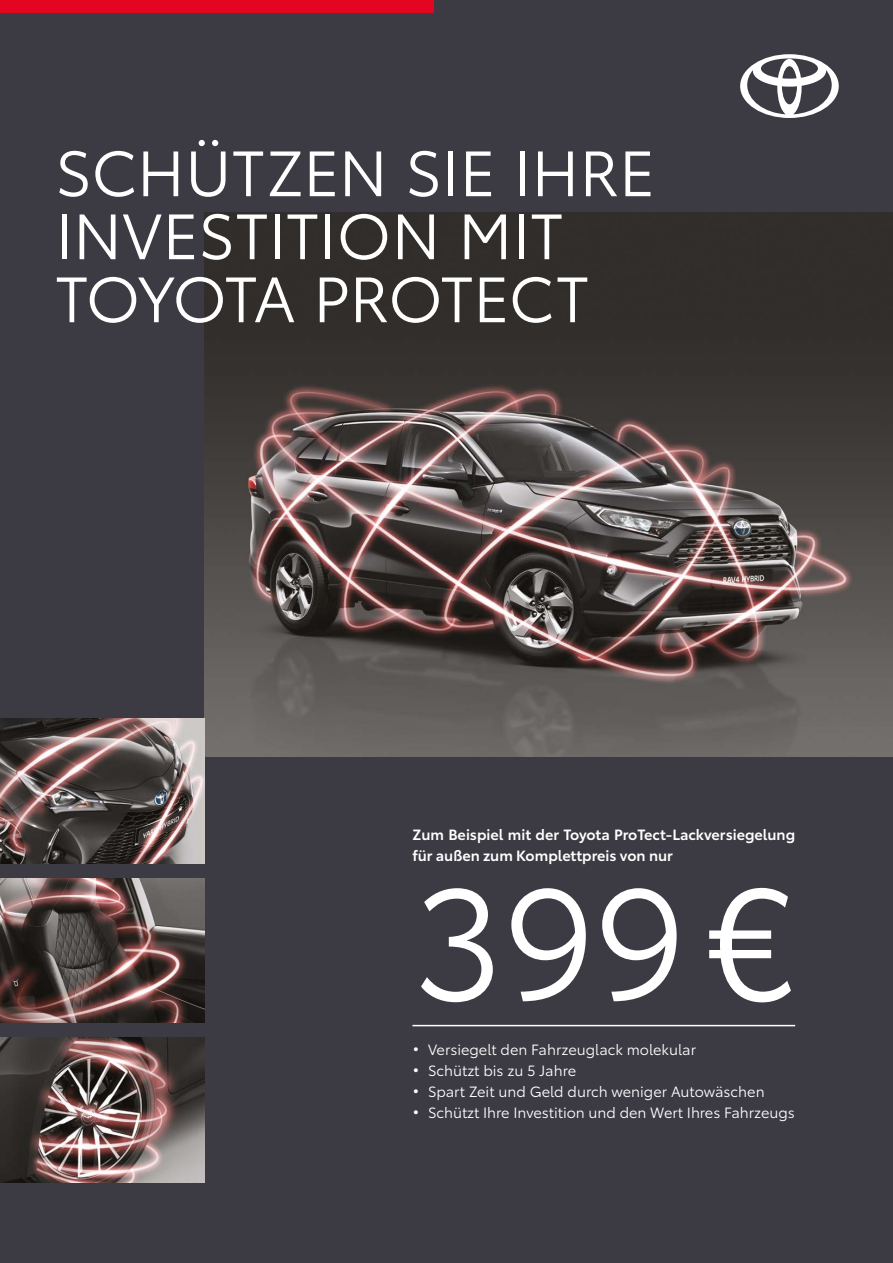
<style>
.page{position:relative;width:893px;height:1263px;background:#3c3a42}
.page>*{position:absolute;margin:0;border:0;box-sizing:border-box;transform-origin:0 0}
.t1{font:156px "Toyota Type";color:#fff}
.t2{font:63px/63px "Toyota Type";color:#fff}
.t3{font:14.7px "Toyota Type";color:#fff}
.t4{font:600 14.7px/21px "Toyota Type";color:#fff}
.s1{font-size:18px}
</style>
<div class="page">
<img style="left:204px;top:213px;width:689px;height:544px">
<img style="left:0;top:719px;width:204px;height:144px">
<img style="left:0;top:878px;width:204px;height:145px">
<img style="left:0;top:1037px;width:204px;height:145px">
<div style="left:0;top:0;width:434px;height:13px;background:#e40521"></div>
<svg style="left:740px;top:54px;width:99px;height:64px"></svg>
<hr style="left:412px;top:1025px;width:383px;height:1px;background:#fff">
<h2 class="t2" style="left:55px;top:137px;width:602px">SCHÜTZEN SIE IHRE<br>INVESTITION MIT<br>TOYOTA PROTECT</h2>
<p class="t4" style="left:412px;top:823px;width:384px">Zum Beispiel mit der Toyota ProTect-Lackversiegelung für außen zum Komplettpreis von nur</p>
<h1 class="t1" style="left:412px;top:829px;width:384px">399€</h1>
<p class="t3" style="left:412px;top:1039px;width:285px"><span class="s1">•</span> Versiegelt den Fahrzeuglack molekular</p>
<p class="t3" style="left:412px;top:1060px;width:165px"><span class="s1">•</span> Schützt bis zu 5 Jahre</p>
<p class="t3" style="left:412px;top:1081px;width:354px"><span class="s1">•</span> Spart Zeit und Geld durch weniger Autowäschen</p>
<p class="t3" style="left:412px;top:1102px;width:384px"><span class="s1">•</span> Schützt Ihre Investition und den Wert Ihres Fahrzeugs</p>
</div>
